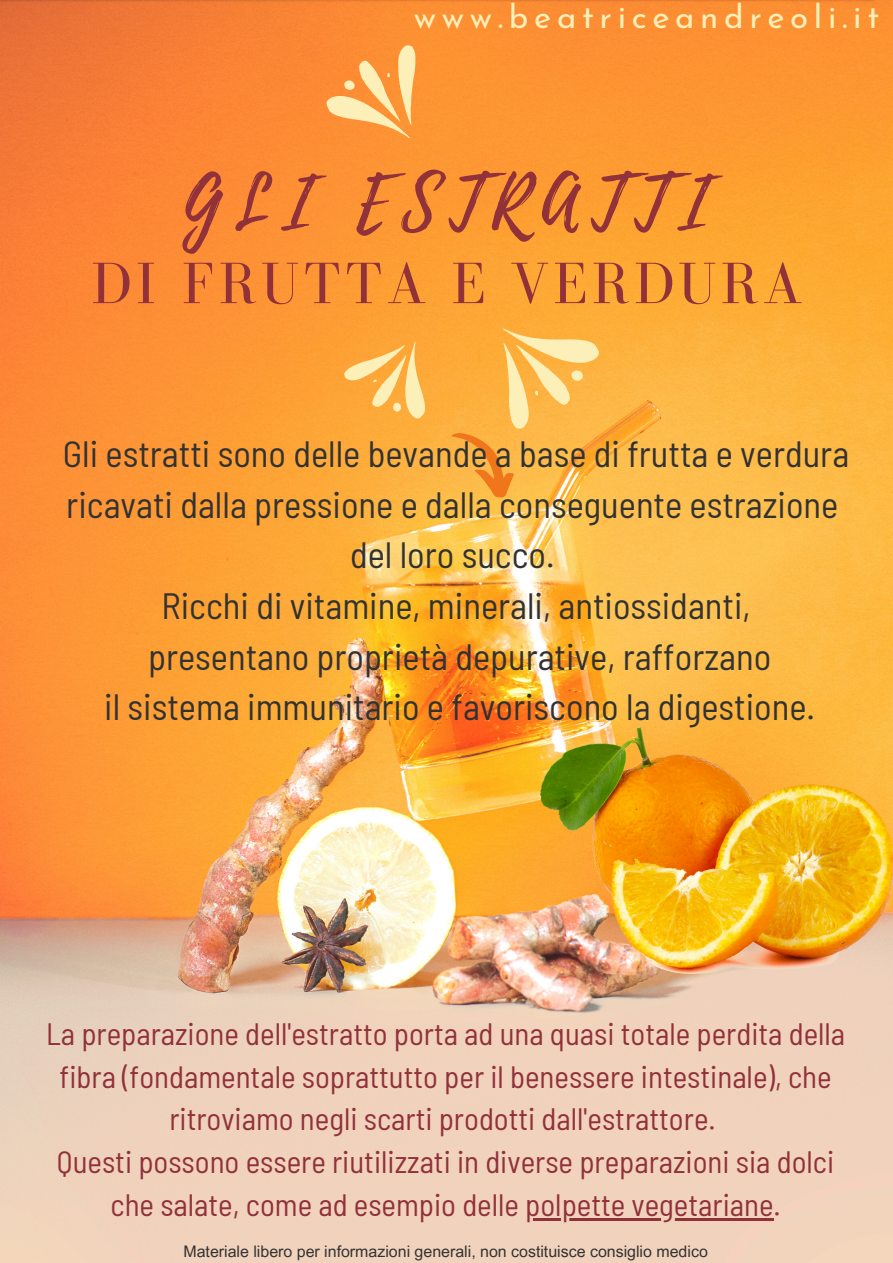
<style>
.page{position:relative;width:893px;height:1263px;background:#fff}
.page>*{position:absolute;margin:0;border:0;box-sizing:border-box;transform-origin:0 0}
.t1{font:70.5px "Playlist Script";letter-spacing:.17em;color:#91313a}
.t2{font:60px "Bodoni FLF";letter-spacing:.075em;color:#91313a}
.t3{font:semi-condensed 36.53px/50.6px "Barlow";color:#323232}
.t4{font:33px "Josefin Sans";letter-spacing:.17em;color:#fdefb8}
.t5{font:semi-condensed 30.9px/42.8px "Barlow";color:#91313a;text-align:center}
.t6{font:15.9px "Arial MT Pro";color:#323232}
</style>
<div class="page">
<img style="left:0;top:0;width:893px;height:1263px">
<svg style="left:324px;top:43px;width:117px;height:120px;background:#fca34d"></svg>
<img style="left:540px;top:727px;width:353px;height:246px">
<hr style="left:525px;top:1217px;width:248px;height:3px;background:#91313a">
<svg style="left:342px;top:291px;width:259px;height:210px;background:#fcb348"></svg>
<p class="t4" style="left:414px;top:3px;width:467px">www.beatriceandreoli.it</p>
<p class="t1" style="left:182px;top:153px;width:528px">GLI ESTRATTI</p>
<p class="t2" style="left:91px;top:251px;width:713px">DI FRUTTA E VERDURA</p>
<p class="t3" style="left:63px;top:427px;width:788px">Gli estratti sono delle bevande a base di frutta e verdura ricavati dalla pressione e dalla conseguente estrazione</p>
<p class="t3" style="left:350px;top:528px;width:206px">del loro succo.</p>
<p class="t3" style="left:161px;top:579px;width:590px">Ricchi di vitamine, minerali, antiossidanti,</p>
<p class="t3" style="left:148px;top:630px;width:624px">presentano proprietà depurative, rafforzano</p>
<p class="t3" style="left:104px;top:680px;width:712px">il sistema immunitario e favoriscono la digestione.</p>
<p class="t5" style="left:46px;top:1011px;width:800px">La preparazione dell'estratto porta ad una quasi totale perdita della fibra (fondamentale soprattutto per il benessere intestinale), che ritroviamo negli scarti prodotti dall'estrattore.</p>
<p class="t5" style="left:57px;top:1139px;width:779px">Questi possono essere riutilizzati in diverse preparazioni sia dolci che salate, come ad esempio delle polpette vegetariane.</p>
<p class="t6" style="left:183px;top:1245px;width:526px">Materiale libero per informazioni generali, non costituisce consiglio medico</p>
</div>
